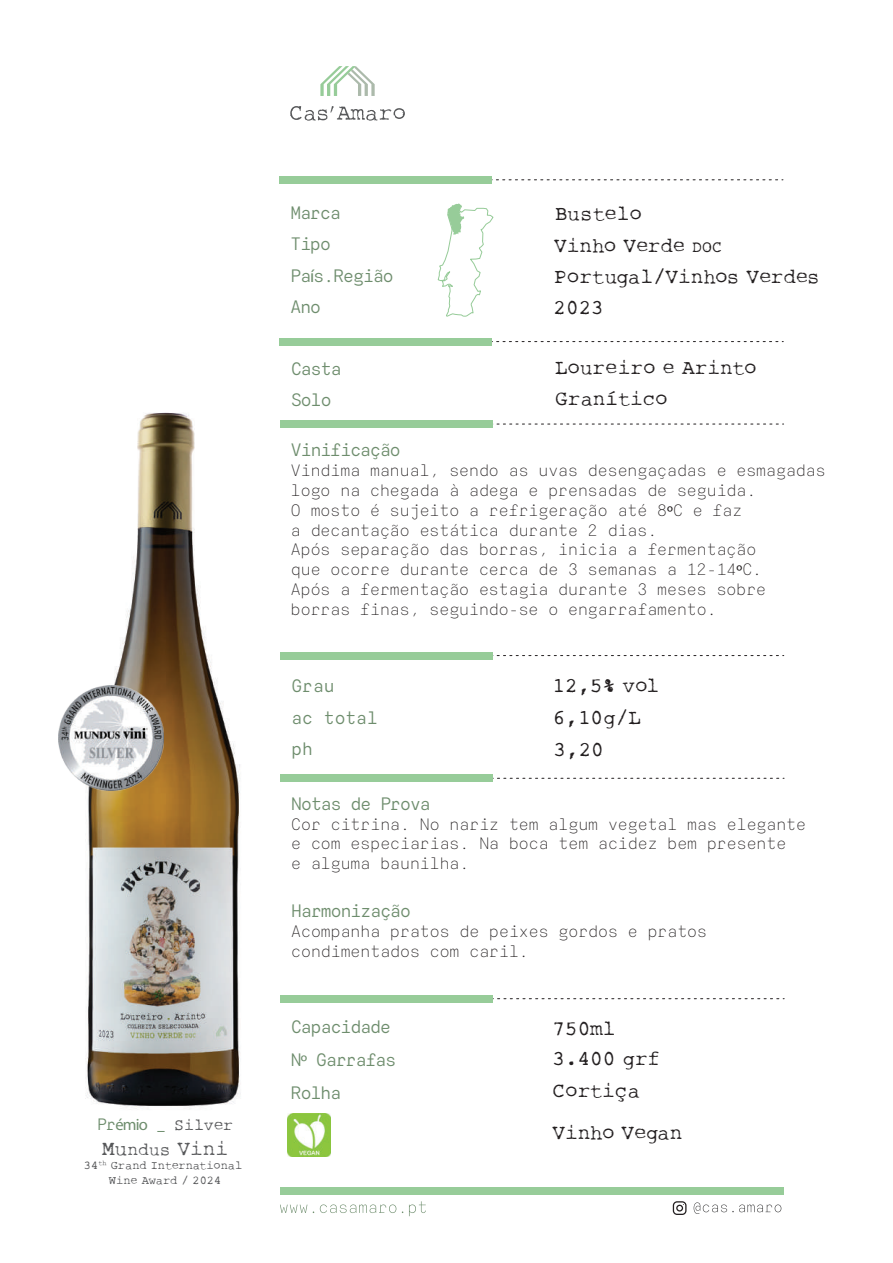
<style>
.page{position:relative;width:893px;height:1263px;background:#fff}
.page>*{position:absolute;margin:0;border:0;box-sizing:border-box;transform-origin:0 0}
.t1{font:21px/31.3px "Rough Typewriter";color:#231f20}
.t2{font:21px "Rough Typewriter";color:#57585a}
.t3{font:18px/31.5px "ATC Harris";letter-spacing:-.05em;color:#6e8d6d}
.t4{font:18px/31.5px "ATC Harris";color:#6e8d6d}
.t5{font:300 16.5px/19.8px "ATC Harris";color:#231f20}
.t6{font:16.5px "Rough Typewriter";color:#57585a}
.t7{font:12px/14.4px "Rough Typewriter";color:#57585a;text-align:center}
.s1{font-family:"ATC Harris";color:#6e8d6d}
.s2{font-family:"Myriad Pro";color:#6e8d6d}
.s3{font-size:18px}
.s4{font-family:"Myriad Pro"}
.s5{font-size:16.5px}
.s6{font-family:"Myriad Pro";font-weight:400}
</style>
<div class="page">
<svg style="left:320px;top:66px;width:55px;height:30px"></svg>
<svg style="left:290px;top:106px;width:115px;height:15px"></svg>
<div style="left:280px;top:1188px;width:504px;height:7px;background:#97cc99"></div>
<svg style="left:492px;top:341px;width:291px;height:1px"></svg>
<div style="left:280px;top:338px;width:212px;height:7px;background:#97cc99"></div>
<svg style="left:492px;top:180px;width:291px;height:1px"></svg>
<div style="left:279px;top:176px;width:213px;height:7px;background:#97cc99"></div>
<svg style="left:493px;top:655px;width:291px;height:1px"></svg>
<div style="left:280px;top:652px;width:213px;height:7px;background:#97cc99"></div>
<svg style="left:493px;top:778px;width:291px;height:1px"></svg>
<div style="left:280px;top:775px;width:213px;height:7px;background:#97cc99"></div>
<svg style="left:493px;top:998px;width:291px;height:1px"></svg>
<div style="left:280px;top:995px;width:213px;height:7px;background:#97cc99"></div>
<img style="left:287px;top:1114px;width:43px;height:42px">
<svg style="left:493px;top:424px;width:291px;height:1px"></svg>
<div style="left:280px;top:420px;width:213px;height:8px;background:#97cc99"></div>
<svg style="left:694px;top:1202px;width:87px;height:12px"></svg>
<svg style="left:673px;top:1201px;width:13px;height:14px"></svg>
<svg style="left:280px;top:1204px;width:27px;height:9px"></svg>
<svg style="left:320px;top:1204px;width:76px;height:9px"></svg>
<svg style="left:409px;top:1201px;width:17px;height:15px"></svg>
<svg style="left:437px;top:203px;width:57px;height:114px"></svg>
<img style="left:85px;top:412px;width:156px;height:697px">
<img style="left:59px;top:686px;width:105px;height:104px">
<p class="t6" style="left:97px;top:1115px;width:137px"><span class="s1">Pr</span><span class="s2">émio</span> <span class="s1">_</span> Silver</p>
<p class="t2" style="left:102px;top:1137px;width:127px">Mu<span class="s3">ndus</span> Vini</p>
<p class="t7" style="left:84px;top:1159px;width:160px">34<sup>th</sup> Grand International<br>Wine Award / 2024</p>
<p class="t3" style="left:290px;top:197px;width:105px">Marca<br>Tipo<br>Pa<span class="s4">í</span>s.Região<br>Ano</p>
<p class="t1" style="left:554px;top:199px;width:267px">Bustelo<br>Vinho Verde <span class="s5">DOC<br></span>Portugal/Vinhos Verdes</p>
<p class="t1" style="left:553px;top:293px;width:52px">2023</p>
<p class="t3" style="left:291px;top:353px;width:52px">Casta<br>Solo</p>
<p class="t1" style="left:555px;top:353px;width:203px">Loureiro e Arinto<br>Granítico</p>
<p class="t3" style="left:291px;top:434px;width:111px">Vinificação</p>
<p class="t5" style="left:291px;top:461px;width:536px">Vindima manual, sendo as uvas desengaçadas e esmagadas logo na chegada à adega e prensadas de seguida.<br>O mosto é sujeito a refrigeração até 8<span class="s6">º</span>C e faz<br>a decantação estática durante 2 dias.<br>Após separação das borras, inicia a fermentação<br>que ocorre durante cerca de 3 semanas a 12-14<span class="s6">º</span>C.<br>Após a fermentação estagia durante 3 meses sobre borras finas, seguindo-se o engarrafamento.</p>
<p class="t3" style="left:291px;top:670px;width:45px">Grau</p>
<p class="t1" style="left:552px;top:671px;width:108px">12,5% vol</p>
<p class="t4" style="left:291px;top:702px;width:88px">ac total ph</p>
<p class="t1" style="left:553px;top:703px;width:90px">6,10g/L<br>3,20</p>
<p class="t3" style="left:291px;top:788px;width:141px">Notas de Prova</p>
<p class="t5" style="left:291px;top:814px;width:516px">Cor citrina. No nariz tem algum vegetal mas elegante e com especiarias. Na boca tem acidez bem presente<br>e alguma baunilha.</p>
<p class="t3" style="left:291px;top:895px;width:121px">Harmonização</p>
<p class="t5" style="left:291px;top:921px;width:417px">Acompanha pratos de peixes gordos e pratos condimentados com caril.</p>
<p class="t3" style="left:291px;top:1011px;width:101px">Capacidade</p>
<p class="t1" style="left:552px;top:1014px;width:65px">750ml</p>
<p class="t3" style="left:291px;top:1044px;width:107px">N<span class="s4">º</span> Garrafas</p>
<p class="t1" style="left:552px;top:1044px;width:109px">3.400 grf</p>
<p class="t3" style="left:291px;top:1077px;width:52px">Rolha</p>
<p class="t1" style="left:552px;top:1072px;width:132px;line-height:41.4px">Cortiça<br>Vinho Vegan</p>
</div>
